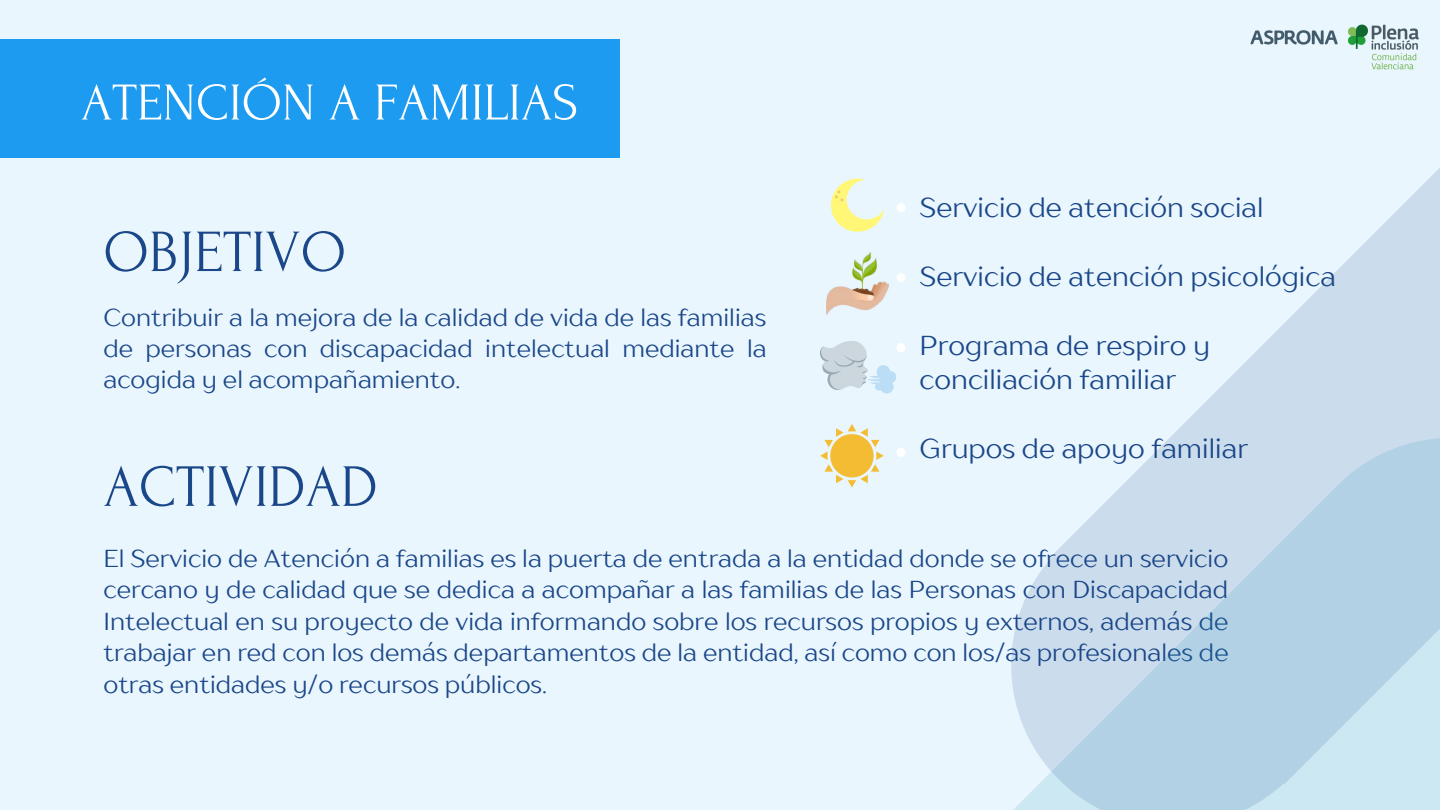
<style>
.page{position:relative;width:1440px;height:810px;background:#eaf6fd}
.page>*{position:absolute;margin:0;border:0;box-sizing:border-box;transform-origin:0 0}
.t1{font:59.9px "Forum";color:#1a4789}
.t2{font:59.7px "Forum";color:#1a4789}
.t3{font:52.9px "Forum";color:#fff}
.t4{font:27.3px/34.5px "TT Drugs";color:#1a4789}
.t5{font:24.4px/31.5px "TT Drugs";color:#1a4789;text-align:justify}
</style>
<div class="page">
<div style="left:0;top:39px;width:619px;height:119px;background:#1d9bf0"></div>
<svg style="left:831px;top:179px;width:53px;height:53px"></svg>
<div style="left:877px;top:365px;width:13px;height:14px;background:#bbddf5;border-radius:50%"></div>
<div style="left:884px;top:371px;width:12px;height:12px;background:#bbddf5;border-radius:50%"></div>
<div style="left:880px;top:380px;width:14px;height:13px;background:#bbddf5;border-radius:50%"></div>
<svg style="left:820px;top:341px;width:67px;height:53px"></svg>
<img style="left:827px;top:253px;width:61px;height:61px">
<svg style="left:897px;top:203px;width:9px;height:9px"></svg>
<svg style="left:897px;top:273px;width:9px;height:9px"></svg>
<svg style="left:897px;top:343px;width:9px;height:9px"></svg>
<svg style="left:1187px;top:168px;width:253px;height:253px;fill:#ccddec"></svg>
<svg style="left:820px;top:421px;width:620px;height:389px"></svg>
<img style="left:1250px;top:24px;width:169px;height:46px">
<p class="t3" style="left:81px;top:74px;width:499px">ATENCIÓN A FAMILIAS</p>
<p class="t2" style="left:103px;top:220px;width:244px">OBJETIVO</p>
<p class="t5" style="left:103px;top:302px;width:665px;line-height:30.8px">Contribuir a la mejora de la calidad de vida de las familias de personas con discapacidad intelectual mediante la acogida y el acompañamiento.</p>
<p class="t1" style="left:103px;top:455px;width:276px">ACTIVIDAD</p>
<p class="t4" style="left:920px;top:189px;width:345px">Servicio de atención social</p>
<p class="t4" style="left:920px;top:258px;width:418px">Servicio de atención psicológica</p>
<p class="t4" style="left:920px;top:327px;width:292px">Programa de respiro y conciliación familiar</p>
<p class="t4" style="left:920px;top:431px;width:330px">Grupos de apoyo familiar</p>
<p class="t5" style="left:103px;top:542px;width:1127px">El Servicio de Atención a familias es la puerta de entrada a la entidad donde se ofrece un servicio cercano y de calidad que se dedica a acompañar a las familias de las Personas con Discapacidad Intelectual en su proyecto de vida informando sobre los recursos propios y externos, además de trabajar en red con los demás departamentos de la entidad, así como con los/as profesionales de otras entidades y/o recursos públicos.</p>
</div>
